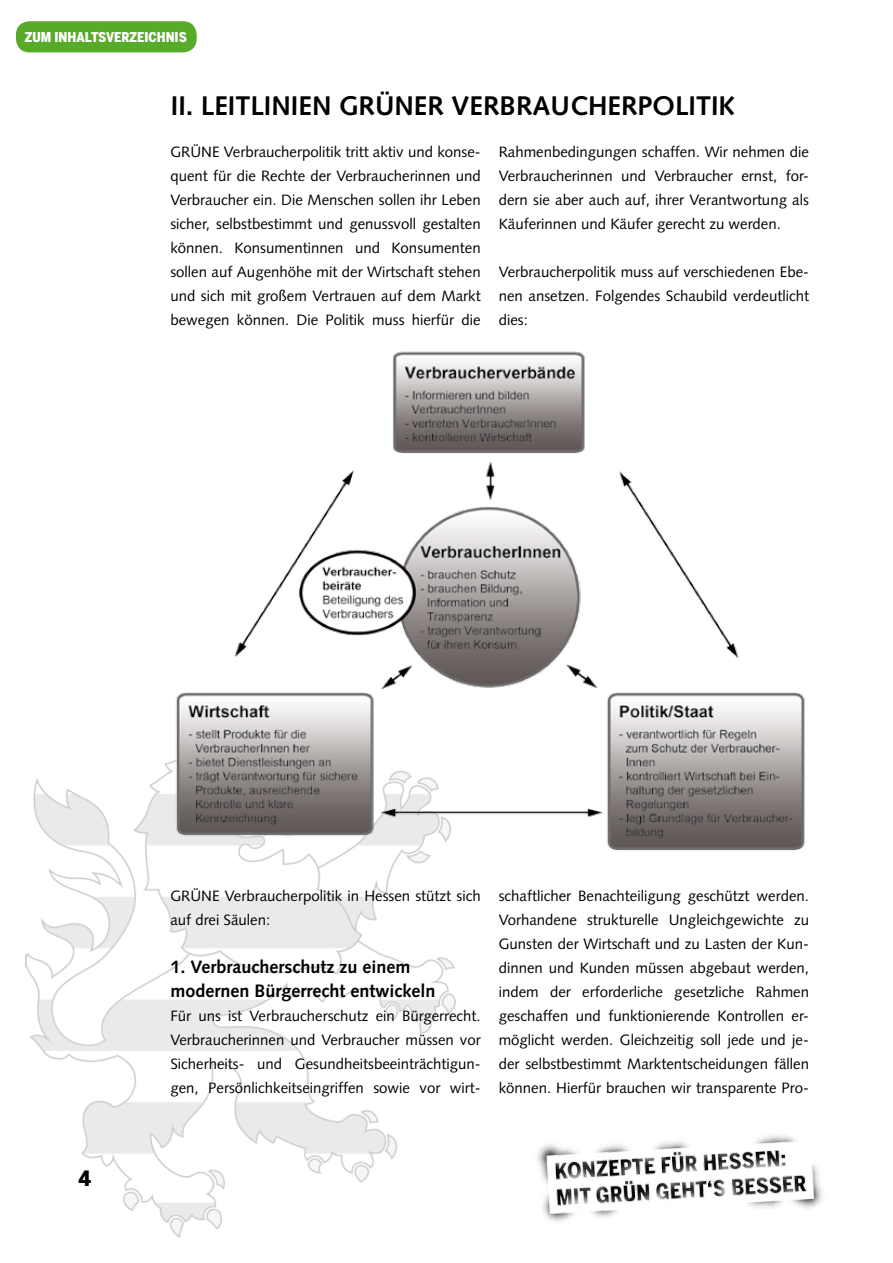
<style>
.page{position:relative;width:893px;height:1263px;background:#fff}
.page>*{position:absolute;margin:0;border:0;box-sizing:border-box;transform-origin:0 0}
.t1{font:700 27px "Gruene Syntax";color:#000}
.t2{font:900 21px "Benton Sans Cond";color:#000}
.t3{font:700 18px/24px "Gruene Syntax";color:#000}
.t4{font:15px/24px "Gruene Syntax";color:#000;text-align:justify}
.t5{font:900 13.5px "Benton Sans Cond";color:#fff}
</style>
<div class="page">
<img style="left:26px;top:779px;width:429px;height:458px">
<img style="left:537px;top:1135px;width:285px;height:87px">
<img style="left:156px;top:351px;width:649px;height:550px">
<div style="left:16px;top:21px;width:181px;height:31px;background:#57ab27;border-radius:14px"></div>
<p class="t5" style="left:25px;top:29px;width:164px">ZUM INHALTSVERZEICHNIS</p>
<h1 class="t1" style="left:171px;top:90px;width:566px">II. Leitlinien Grü ner Verbraucherpolitik</h1>
<p class="t4" style="left:170px;top:140px;width:312px">GRÜNE Verbraucherpolitik tritt aktiv und konse&shy;quent für die Rechte der Verbraucherinnen und Verbraucher ein. Die Menschen sollen ihr Leben sicher, selbstbestimmt und genussvoll gestalten können. Konsumentinnen und Konsumenten sollen auf Augenhöhe mit der Wirtschaft stehen und sich mit großem Vertrauen auf dem Markt bewegen können. Die Politik muss hierfür die</p>
<p class="t4" style="left:499px;top:140px;width:312px">Rahmenbedingungen schaffen. Wir nehmen die Verbraucherinnen und Verbraucher ernst, for&shy;dern sie aber auch auf, ihrer Verantwortung als Käuferinnen und Käufer gerecht zu werden.</p>
<p class="t4" style="left:499px;top:260px;width:312px">Verbraucherpolitik muss auf verschiedenen Ebe&shy;nen ansetzen. Folgendes Schaubild verdeutlicht dies:</p>
<h2 class="t2" style="left:79px;top:1166px;width:14px">4</h2>
<p class="t4" style="left:170px;top:884px;width:312px">GRÜNE Verbraucherpolitik in Hessen stützt sich auf drei Säulen:</p>
<p class="t3" style="left:170px;top:955px;width:267px">1. Verbraucherschutz zu einem modernen Bürgerrecht entwickeln</p>
<p class="t4" style="left:170px;top:1004px;width:312px">Für uns ist Verbraucherschutz ein Bürgerrecht.<br>Verbraucherinnen und Verbraucher müssen vor Sicherheits- und Gesundheitsbeeinträchtigun&shy;gen, Persönlichkeitseingriffen sowie vor wirt-</p>
<p class="t4" style="left:499px;top:884px;width:312px">schaftlicher Benachteiligung geschützt werden.<br>Vorhandene strukturelle Ungleichgewichte zu Gunsten der Wirtschaft und zu Lasten der Kun&shy;dinnen und Kunden müssen abgebaut werden, indem der erforderliche gesetzliche Rahmen geschaffen und funktionierende Kontrollen er&shy;möglicht werden. Gleichzeitig soll jede und je&shy;der selbstbestimmt Marktentscheidungen fällen können. Hierfür brauchen wir transparente Pro-</p>
</div>
